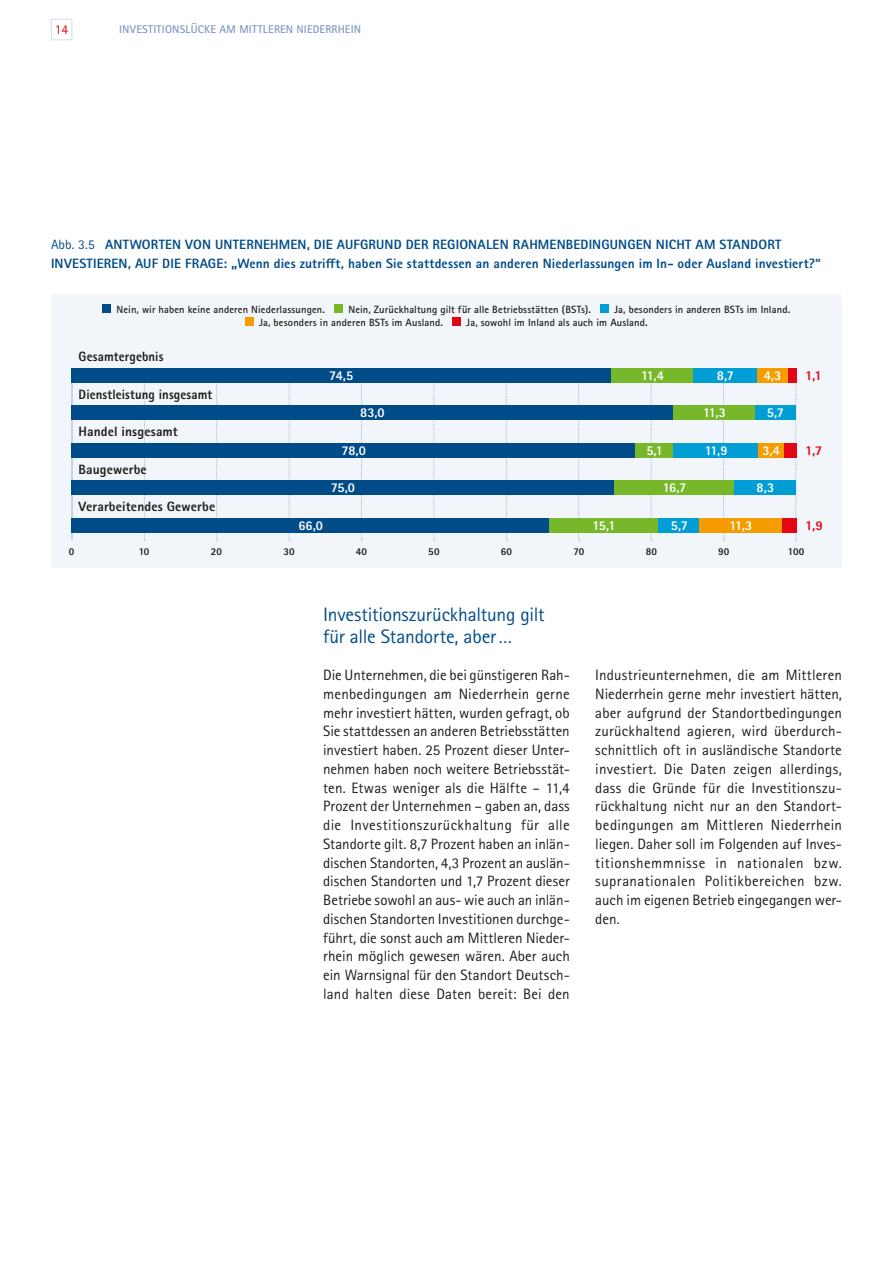
<style>
.page{position:relative;width:893px;height:1263px;background:#fff}
.page>*{position:absolute;margin:0;border:0;box-sizing:border-box;transform-origin:0 0}
.t1{font:19.5px/22.5px "Rotis Sans Serif Pro";letter-spacing:-.01em;color:#004c89}
.t2{font:15px/18.8px "Rotis Sans Serif Pro";letter-spacing:.005em;color:#1d1d1b;text-align:justify}
.t3{font:800 13.5px/18.8px "Rotis Sans Serif Pro";letter-spacing:.01em;color:#004c89}
.t4{font:800 13.5px "Rotis Sans Serif Pro";letter-spacing:-.055em;color:#fff;scale:.95 1}
.t5{font:800 13.5px "Rotis Sans Serif Pro";letter-spacing:.01em;color:#1d1d1b}
.t6{font:800 13.5px "Rotis Sans Serif Pro";letter-spacing:.01em;color:#1d1d1b;scale:.95 1}
.t7{font:800 13.5px "Rotis Sans Serif Pro";color:#e30614}
.t8{font:13.5px "Rotis Sans Serif Pro";color:#e30614}
.t9{font:700 11.25px "Rotis Sans Serif Pro";letter-spacing:.015em;color:#8098c3}
.t10{font:700 10.5px "Rotis Sans Serif Pro";letter-spacing:.01em;color:#1d1d1b}
.t11{font:800 10.5px "Rotis Sans Serif Pro";letter-spacing:.02em;color:#1d1d1b;scale:.95 1}
.s1{font-weight:400}
.s2{font-size:15px}
</style>
<div class="page">
<div style="left:51px;top:294px;width:791px;height:274px;background:#f2f6fa"></div>
<svg style="left:795px;top:371px;width:2px;height:170px"></svg>
<hr style="left:72px;top:371px;width:1px;height:169px;background:#99b1d4">
<svg style="left:651px;top:383px;width:1px;height:158px"></svg>
<svg style="left:578px;top:383px;width:2px;height:158px"></svg>
<svg style="left:216px;top:383px;width:2px;height:158px"></svg>
<svg style="left:144px;top:383px;width:1px;height:158px"></svg>
<svg style="left:289px;top:383px;width:1px;height:158px"></svg>
<svg style="left:361px;top:383px;width:2px;height:158px"></svg>
<svg style="left:434px;top:383px;width:1px;height:158px"></svg>
<svg style="left:506px;top:383px;width:1px;height:158px"></svg>
<svg style="left:723px;top:383px;width:1px;height:158px"></svg>
<div style="left:72px;top:368px;width:539px;height:15px;background:#004c89"></div>
<div style="left:611px;top:368px;width:83px;height:15px;background:#76b82a"></div>
<div style="left:694px;top:368px;width:63px;height:15px;background:#009ed4"></div>
<div style="left:757px;top:368px;width:31px;height:15px;background:#f59d00"></div>
<div style="left:788px;top:368px;width:8px;height:15px;background:#e30614"></div>
<div style="left:72px;top:405px;width:601px;height:15px;background:#004c89"></div>
<div style="left:673px;top:405px;width:83px;height:15px;background:#76b82a"></div>
<div style="left:755px;top:405px;width:41px;height:15px;background:#009ed4"></div>
<div style="left:72px;top:443px;width:564px;height:15px;background:#004c89"></div>
<div style="left:636px;top:443px;width:38px;height:15px;background:#76b82a"></div>
<div style="left:673px;top:443px;width:86px;height:15px;background:#009ed4"></div>
<div style="left:759px;top:443px;width:25px;height:15px;background:#f59d00"></div>
<div style="left:784px;top:443px;width:12px;height:15px;background:#e30614"></div>
<div style="left:72px;top:480px;width:542px;height:15px;background:#004c89"></div>
<div style="left:614px;top:480px;width:121px;height:15px;background:#76b82a"></div>
<div style="left:734px;top:480px;width:62px;height:15px;background:#009ed4"></div>
<div style="left:72px;top:518px;width:478px;height:15px;background:#004c89"></div>
<div style="left:549px;top:518px;width:110px;height:15px;background:#76b82a"></div>
<div style="left:659px;top:518px;width:41px;height:15px;background:#009ed4"></div>
<div style="left:699px;top:518px;width:83px;height:15px;background:#f59d00"></div>
<div style="left:782px;top:518px;width:14px;height:15px;background:#e30614"></div>
<div style="left:103px;top:304px;width:8px;height:9px;background:#004c89"></div>
<div style="left:334px;top:304px;width:9px;height:9px;background:#76b82a"></div>
<div style="left:600px;top:304px;width:9px;height:9px;background:#009ed4"></div>
<div style="left:245px;top:318px;width:9px;height:8px;background:#f59d00"></div>
<div style="left:452px;top:318px;width:9px;height:8px;background:#e30614"></div>
<div style="left:51px;top:19px;width:21px;height:21px;border:1px solid #d3deeb"></div>
<p class="t8" style="left:55px;top:22px;width:15px">14</p>
<p class="t9" style="left:119px;top:23px;width:243px">INVESTITIONSLÜCKE AM MITTLEREN NIEDERRHEIN</p>
<p class="t3" style="left:51px;top:235px;width:771px"><span class="s1">Abb. 3.5</span> ANTWORTEN VON UNTERNEHMEN, DIE AUFGRUND DER REGIONALEN RAHMENBEDINGUNGEN NICHT AM STANDORT<br>INVESTIEREN, AUF DIE FRAGE: <span class="s2">„</span>Wenn dies zutrifft, haben Sie stattdessen an anderen Niederlassungen im In- oder Ausland investiert?“</p>
<p class="t10" style="left:117px;top:302px;width:210px">Nein, wir haben keine anderen Niederlassungen.</p>
<p class="t10" style="left:348px;top:302px;width:244px">Nein, Zurückhaltung gilt für alle Betriebsstätten (BSTs).</p>
<p class="t10" style="left:614px;top:302px;width:178px">Ja, besonders in anderen BSTs im Inland.</p>
<p class="t10" style="left:259px;top:316px;width:185px">Ja, besonders in anderen BSTs im Ausland.</p>
<p class="t10" style="left:466px;top:316px;width:183px">Ja, sowohl im Inland als auch im Ausland.</p>
<p class="t6" style="left:79px;top:348px;width:91px">Gesamtergebnis</p>
<p class="t6" style="left:79px;top:386px;width:142px">Dienstleistung insgesamt</p>
<p class="t5" style="left:79px;top:423px;width:101px">Handel insgesamt</p>
<p class="t5" style="left:79px;top:461px;width:70px">Baugewerbe</p>
<p class="t5" style="left:79px;top:498px;width:138px">Verarbeitendes Gewerbe</p>
<p class="t4" style="left:329px;top:367px;width:27px">74,5</p>
<p class="t4" style="left:641px;top:367px;width:26px">11,4</p>
<p class="t4" style="left:717px;top:367px;width:20px">8,7</p>
<p class="t4" style="left:764px;top:367px;width:20px">4,3</p>
<p class="t4" style="left:360px;top:404px;width:27px">83,0</p>
<p class="t4" style="left:703px;top:404px;width:26px">11,3</p>
<p class="t4" style="left:767px;top:404px;width:20px">5,7</p>
<p class="t4" style="left:341px;top:442px;width:27px">78,0</p>
<p class="t4" style="left:646px;top:442px;width:19px">5,1</p>
<p class="t4" style="left:705px;top:442px;width:25px">11,9</p>
<p class="t4" style="left:762px;top:442px;width:20px">3,4</p>
<p class="t4" style="left:331px;top:479px;width:27px">75,0</p>
<p class="t4" style="left:663px;top:479px;width:26px">16,7</p>
<p class="t4" style="left:756px;top:479px;width:20px">8,3</p>
<p class="t4" style="left:298px;top:517px;width:27px">66,0</p>
<p class="t4" style="left:592px;top:517px;width:26px">15,1</p>
<p class="t4" style="left:671px;top:517px;width:20px">5,7</p>
<p class="t4" style="left:729px;top:517px;width:26px">11,3</p>
<p class="t7" style="left:805px;top:367px;width:18px">1,1</p>
<p class="t7" style="left:805px;top:442px;width:19px">1,7</p>
<p class="t7" style="left:805px;top:517px;width:19px">1,9</p>
<p class="t11" style="left:69px;top:545px;width:7px">0</p>
<p class="t11" style="left:139px;top:545px;width:13px">10</p>
<p class="t11" style="left:211px;top:545px;width:13px">20</p>
<p class="t11" style="left:283px;top:545px;width:13px">30</p>
<p class="t11" style="left:356px;top:545px;width:14px">40</p>
<p class="t11" style="left:428px;top:545px;width:13px">50</p>
<p class="t11" style="left:501px;top:545px;width:13px">60</p>
<p class="t11" style="left:573px;top:545px;width:13px">70</p>
<p class="t11" style="left:646px;top:545px;width:13px">80</p>
<p class="t11" style="left:718px;top:545px;width:13px">90</p>
<p class="t11" style="left:788px;top:545px;width:19px">100</p>
<h1 class="t1" style="left:323px;top:603px;width:223px">Investitionszurückhaltung gilt für alle Standorte, aber…</h1>
<p class="t2" style="left:323px;top:666px;width:248px">Die Unternehmen, die bei günstigeren Rah&shy;menbedingungen am Niederrhein gerne mehr investiert hätten, wurden gefragt, ob Sie stattdessen an anderen Betriebsstätten investiert haben. 25 Prozent dieser Unter&shy;nehmen haben noch weitere Betriebsstät&shy;ten. Etwas weniger als die Hälfte – 11,4<br>Prozent der Unternehmen – gaben an, dass die Investitionszurückhaltung für alle Standorte gilt. 8,7 Prozent haben an inlän&shy;dischen Standorten, 4,3 Prozent an auslän&shy;dischen Standorten und 1,7 Prozent dieser Betriebe sowohl an aus- wie auch an inlän&shy;dischen Standorten Investitionen durchge&shy;führt, die sonst auch am Mittleren Nieder&shy;rhein möglich gewesen wären. Aber auch ein Warnsignal für den Standort Deutsch&shy;land halten diese Daten bereit: Bei den</p>
<p class="t2" style="left:595px;top:666px;width:248px">Industrieunternehmen, die am Mittleren Niederrhein gerne mehr investiert hätten, aber aufgrund der Standortbedingungen zurückhaltend agieren, wird überdurch&shy;schnittlich oft in ausländische Standorte investiert. Die Daten zeigen allerdings, dass die Gründe für die Investitionszu&shy;rückhaltung nicht nur an den Standort&shy;bedingungen am Mittleren Niederrhein liegen. Daher soll im Folgenden auf Inves&shy;titionshemmnisse in nationalen bzw. supranationalen Politikbereichen bzw. auch im eigenen Betrieb eingegangen wer&shy;den.</p>
</div>
